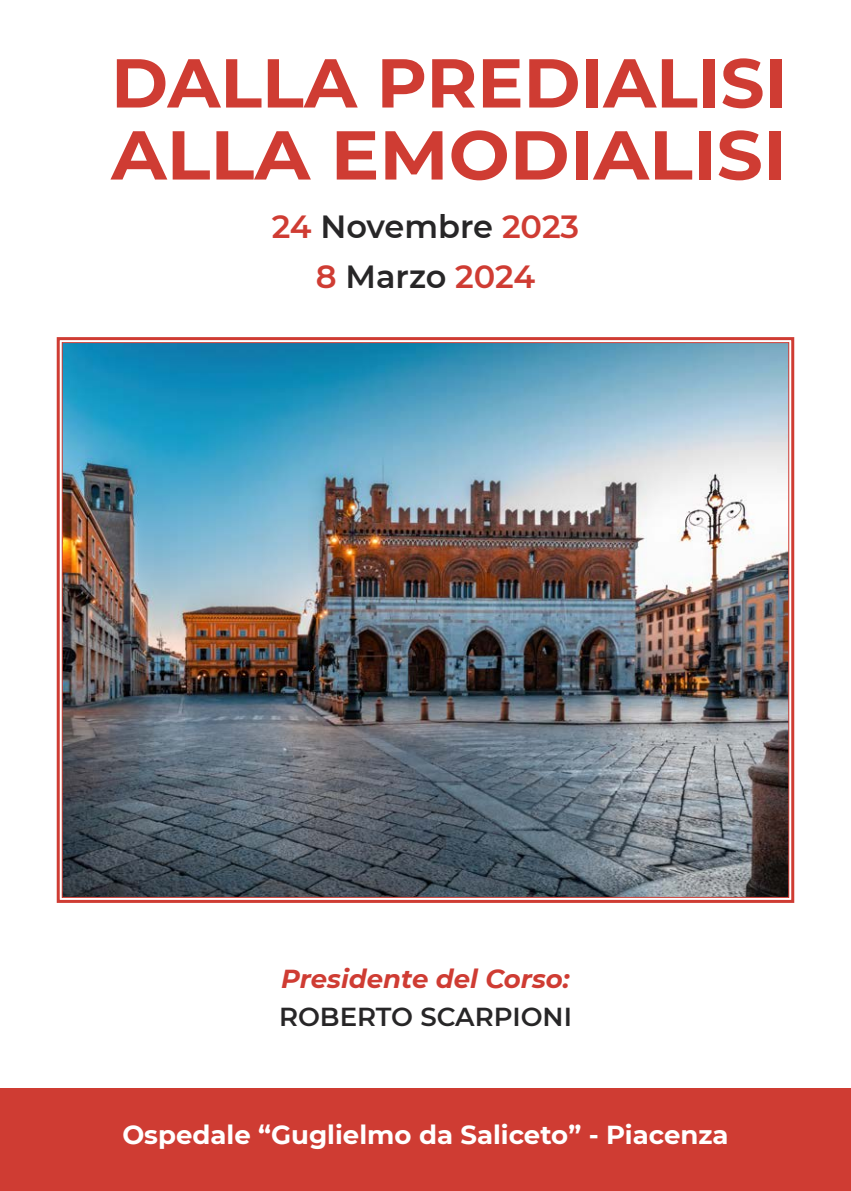
<style>
.page{position:relative;width:851px;height:1191px;background:#fff}
.page>*{position:absolute;margin:0;border:0;box-sizing:border-box;transform-origin:0 0}
.t1{font:700 69px/72px "Montserrat";color:#cf3c33}
.t2{font:600 32px/49.8px "Montserrat";letter-spacing:-.005em;color:#272627;text-align:center}
.t3{font:700 26px "Montserrat";color:#fff}
.t4{font:italic 700 26px "Montserrat";color:#cf3c33}
.t5{font:600 26px "Montserrat";color:#272627}
.s1{color:#cf3c33}
</style>
<div class="page">
<div style="left:0;top:1089px;width:850px;height:102px;background:#cf3c33"></div>
<img style="left:64px;top:344px;width:723px;height:552px">
<div style="left:57px;top:337px;width:737px;height:566px;border:3px solid #cf3c33"></div>
<h1 class="t1" style="left:111px;top:47px;width:677px">DALLA PREDIALISI<br>ALLA EMODIALISI</h1>
<p class="t2" style="left:272px;top:202px;width:309px"><span class="s1">24</span> Novembre <span class="s1">2023<br>8</span> Marzo <span class="s1">2024</span></p>
<p class="t4" style="left:281px;top:963px;width:290px">Presidente del Corso:</p>
<p class="t5" style="left:279px;top:1001px;width:294px">ROBERTO SCARPIONI</p>
<p class="t3" style="left:122px;top:1119px;width:607px">Ospedale “Guglielmo da Saliceto” - Piacenza</p>
</div>
